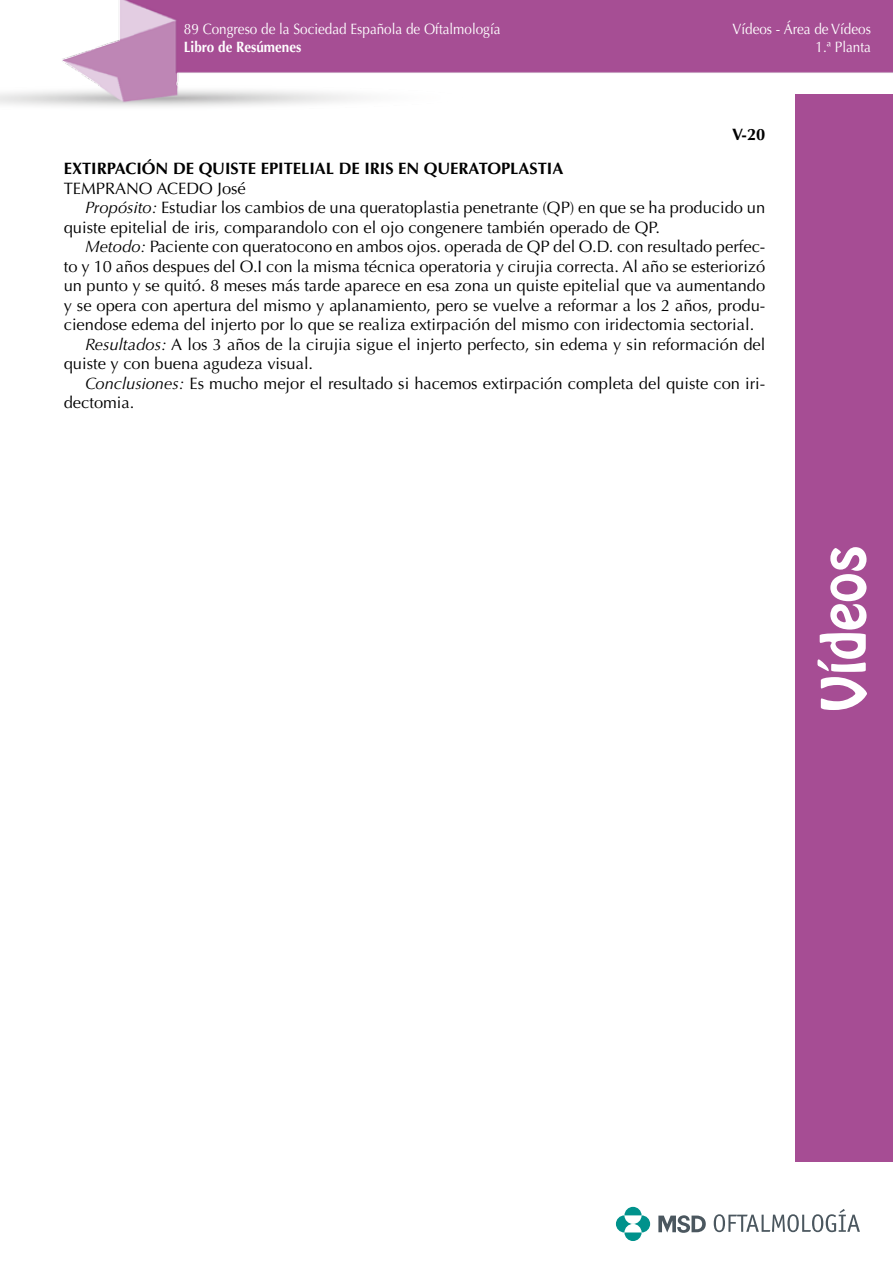
<style>
.page{position:relative;width:893px;height:1263px;background:#fff}
.page>*{position:absolute;margin:0;border:0;box-sizing:border-box;transform-origin:0 0}
.t1{font:54px "Hobo Std";color:#fff}
.t2{font:16.5px "Optima LT Std";color:#000}
.t3{font:700 16.5px "Optima LT Std";color:#000}
.t4{font:15px "Optima LT Std";color:#fff;scale:.9 1}
.t5{font:700 15px "Optima LT Std";color:#fff;scale:.9 1}
.s1{font-style:italic}
</style>
<div class="page">
<div style="left:796px;top:94px;width:97px;height:1068px;background:#a64d94"></div>
<img style="left:0;top:0;width:893px;height:111px">
<svg style="left:624px;top:1207px;width:18px;height:8px"></svg>
<svg style="left:624px;top:1232px;width:18px;height:9px"></svg>
<svg style="left:616px;top:1215px;width:17px;height:17px"></svg>
<svg style="left:633px;top:1215px;width:17px;height:17px"></svg>
<svg style="left:658px;top:1215px;width:48px;height:18px"></svg>
<svg style="left:714px;top:1209px;width:146px;height:23px"></svg>
<p class="t4" style="left:184px;top:21px;width:353px">89 Congreso de la Sociedad Española de Oftalmología</p>
<p class="t4" style="left:732px;top:21px;width:155px">Vídeos - Área de Vídeos</p>
<p class="t5" style="left:184px;top:39px;width:132px">LIBRO DE RESÚMENES</p>
<p class="t4" style="left:815px;top:39px;width:63px">1.ª Planta</p>
<p class="t3" style="left:732px;top:124px;width:35px">V-20</p>
<p class="t3" style="left:64px;top:159px;width:18px">EXTIR</p>
<p class="t3" style="left:107px;top:159px;width:20px">PACIÓN</p>
<p class="t3" style="left:173px;top:159px;width:49px">DE QUISTE</p>
<p class="t3" style="left:261px;top:159px;width:27px">EPITELIAL</p>
<p class="t3" style="left:339px;top:159px;width:34px">DE IRIS</p>
<p class="t3" style="left:398px;top:159px;width:51px">EN QUERATO</p>
<p class="t3" style="left:501px;top:159px;width:19px">PLASTIA</p>
<p class="t2" style="left:64px;top:178px;width:184px">TEMPRANO ACEDO José</p>
<p class="t2" style="left:85px;top:198px;width:682px"><span class="s1">Propósito:</span> Estudiar los cambios de una queratoplastia penetrante (QP) en que se ha producido un</p>
<p class="t2" style="left:64px;top:218px;width:598px">quiste epitelial de iris, comparandolo con el ojo congenere también operado de QP.</p>
<p class="t2" style="left:85px;top:237px;width:682px"><span class="s1">Metodo:</span> Paciente con queratocono en ambos ojos. operada de QP del O.D. con resultado perfec-</p>
<p class="t2" style="left:64px;top:257px;width:703px">to y 10 años despues del O.I con la misma técnica operatoria y cirujia correcta. Al año se esteriorizó</p>
<p class="t2" style="left:64px;top:276px;width:703px">un punto y se quitó. 8 meses más tarde aparece en esa zona un quiste epitelial que va aumentando</p>
<p class="t2" style="left:64px;top:296px;width:703px">y se opera con apertura del mismo y aplanamiento, pero se vuelve a reformar a los 2 años, produ-</p>
<p class="t2" style="left:64px;top:315px;width:692px">ciendose edema del injerto por lo que se realiza extirpación del mismo con iridectomia sectorial.</p>
<p class="t2" style="left:85px;top:335px;width:682px"><span class="s1">Resultados:</span> A los 3 años de la cirujia sigue el injerto perfecto, sin edema y sin reformación del</p>
<p class="t2" style="left:64px;top:354px;width:251px">quiste y con buena agudeza visual.</p>
<p class="t2" style="left:85px;top:374px;width:682px"><span class="s1">Conclusiones:</span> Es mucho mejor el resultado si hacemos extirpación completa del quiste con iri-</p>
<p class="t2" style="left:64px;top:393px;width:72px">dectomia.</p>
<h1 class="t1" style="left:806px;top:711px;width:167px;rotate:-90deg">Vídeos</h1>
</div>
